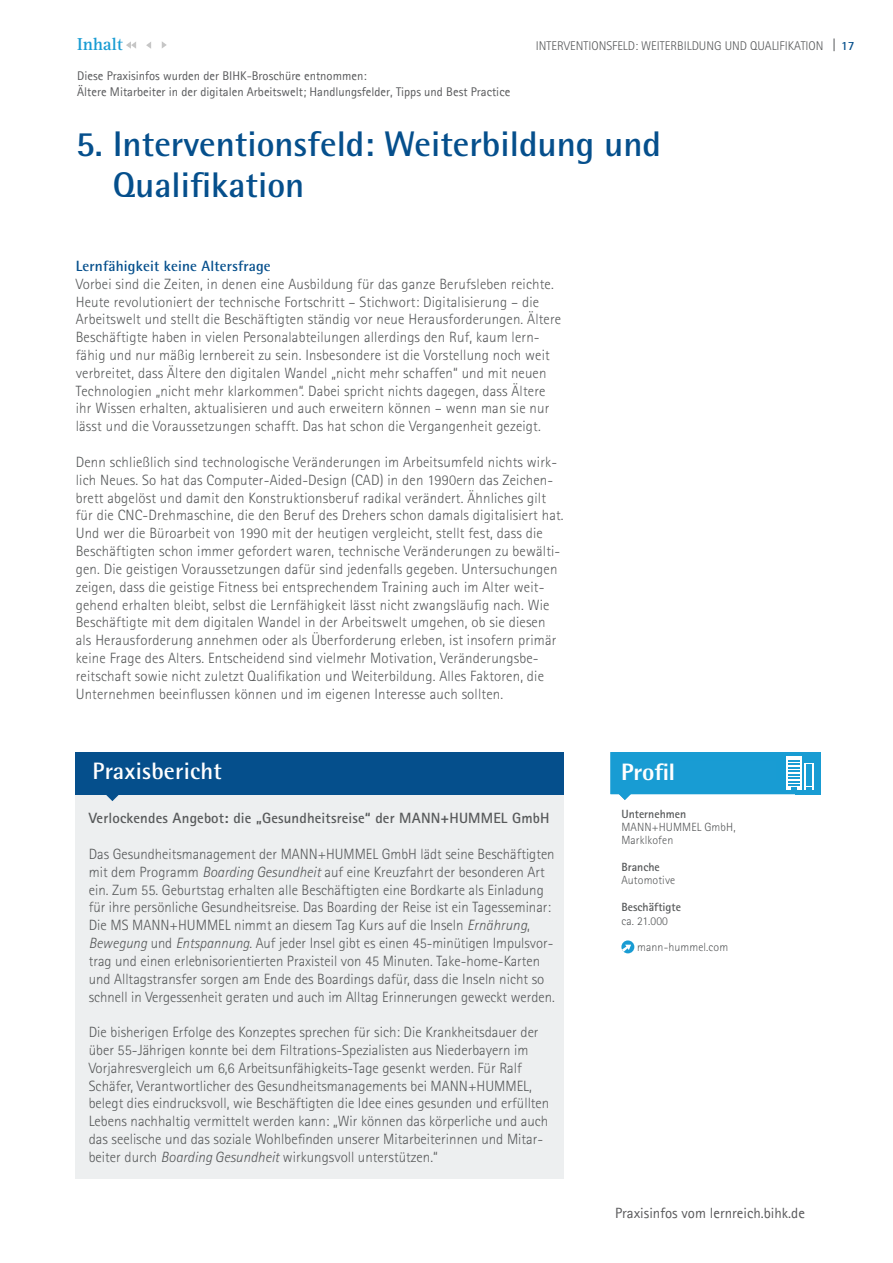
<style>
.page{position:relative;width:893px;height:1263px;background:#fff}
.page>*{position:absolute;margin:0;border:0;box-sizing:border-box;transform-origin:0 0}
.t1{font:700 35.7px/40px "Agfa Rotis Semisans";color:#054f8c}
.t2{font:700 23.7px "Agfa Rotis Semisans";letter-spacing:.01em;color:#fff}
.t3{font:800 23.7px "AT Rotis Semi Sans";color:#fff}
.t4{font:700 17.85px "Agfa Rotis Serif";color:#199cd3}
.t5{font:300 14.85px/17.9px "AT Rotis Sans Serif";letter-spacing:.01em;color:#57595a}
.t6{font:700 14.85px "AT Rotis Sans Serif";letter-spacing:.01em;color:#57595a}
.t7{font:14.85px "Agfa Rotis Sans Serif";color:#59595b}
.t8{font:700 14.85px "Agfa Rotis Semisans";letter-spacing:.01em;color:#054f8c}
.t9{font:12.6px/15.1px "Agfa Rotis Sans Serif";color:#58595b}
.t10{font:300 12.6px "AT Rotis Sans Serif";color:#57595a}
.t11{font:300 11.85px/13.4px "AT Rotis Sans Serif";letter-spacing:.01em;color:#57595a}
.t12{font:700 11.85px "AT Rotis Sans Serif";color:#57595a}
.s1{font-family:"Frutiger";font-weight:400;font-stretch:condensed}
.s2{font-weight:700;color:#054f8c}
.s3{font-style:italic}
</style>
<div class="page">
<div style="left:76px;top:780px;width:488px;height:399px;background:#edeff0"></div>
<div style="left:76px;top:752px;width:488px;height:42px;background:#054f8c"></div>
<svg style="left:105px;top:794px;width:15px;height:7px"></svg>
<svg style="left:621px;top:940px;width:13px;height:13px"></svg>
<svg style="left:622px;top:945px;width:9px;height:7px"></svg>
<div style="left:610px;top:752px;width:211px;height:42px;background:#199cd3"></div>
<img style="left:610px;top:752px;width:185px;height:43px">
<svg style="left:619px;top:794px;width:12px;height:6px"></svg>
<div style="left:621px;top:761px;width:155px;height:19px;background:#199cd3"></div>
<div style="left:785px;top:756px;width:16px;height:34px;background:#fff"></div>
<svg style="left:804px;top:763px;width:9px;height:27px"></svg>
<svg style="left:788px;top:760px;width:11px;height:30px"></svg>
<svg style="left:806px;top:765px;width:5px;height:25px"></svg>
<svg style="left:126px;top:41px;width:10px;height:8px"></svg>
<svg style="left:146px;top:42px;width:5px;height:7px"></svg>
<svg style="left:162px;top:41px;width:5px;height:7px"></svg>
<p class="t4" style="left:77px;top:38px;width:47px">Inhalt</p>
<p class="t9" style="left:77px;top:68px;width:434px">Diese Praxisinfos wurden der BIHK-Broschüre entnommen:<br>Ältere Mitarbeiter in der digitalen Arbeitswelt; Handlungsfelder, Tipps und Best Practice</p>
<p class="t10" style="left:536px;top:41px;width:320px">INTERVENTIONSFELD: WEITERBILDUNG UND QUALIFIKATION <span class="s1">|</span> <span class="s2">17</span></p>
<h1 class="t1" style="left:113px;top:128px;width:550px;text-indent:-37px">5. Interventionsfeld: Weiterbildung und<br>Qualifikation</h1>
<p class="t8" style="left:76px;top:260px;width:196px">Lernfähigkeit keine Altersfrage</p>
<p class="t5" style="left:76px;top:276px;width:487px">Vorbei sind die Zeiten, in denen eine Ausbildung für das ganze Berufsleben reichte.<br>Heute revolutioniert der technische Fortschritt – Stichwort: Digitalisierung – die Arbeitswelt und stellt die Beschäftigten ständig vor neue Herausforderungen. Ältere Beschäftigte haben in vielen Personalabteilungen allerdings den Ruf, kaum lern&shy;fähig und nur mäßig lernbereit zu sein. Insbesondere ist die Vorstellung noch weit verbreitet, dass Ältere den digitalen Wandel „nicht mehr schaffen“ und mit neuen Technologien „nicht mehr klarkommen“. Dabei spricht nichts dagegen, dass Ältere ihr Wissen erhalten, aktualisieren und auch erweitern können – wenn man sie nur lässt und die Voraussetzungen schafft. Das hat schon die Vergangenheit gezeigt.</p>
<p class="t5" style="left:76px;top:454px;width:489px">Denn schließlich sind technologische Veränderungen im Arbeitsumfeld nichts wirk&shy;lich Neues. So hat das Computer-Aided-Design (CAD) in den 1990ern das Zeichen&shy;brett abgelöst und damit den Konstruktionsberuf radikal verändert. Ähnliches gilt für die CNC-Drehmaschine, die den Beruf des Drehers schon damals digitalisiert hat.<br>Und wer die Büroarbeit von 1990 mit der heutigen vergleicht, stellt fest, dass die Beschäftigten schon immer gefordert waren, technische Veränderungen zu bewälti&shy;gen. Die geistigen Voraussetzungen dafür sind jedenfalls gegeben. Untersuchungen zeigen, dass die geistige Fitness bei entsprechendem Training auch im Alter weit&shy;gehend erhalten bleibt, selbst die Lernfähigkeit lässt nicht zwangsläufig nach. Wie Beschäftigte mit dem digitalen Wandel in der Arbeitswelt umgehen, ob sie diesen als Herausforderung annehmen oder als Überforderung erleben, ist insofern primär keine Frage des Alters. Entscheidend sind vielmehr Motivation, Veränderungsbe&shy;reitschaft sowie nicht zuletzt Qualifikation und Weiterbildung. Alles Faktoren, die Unternehmen beeinflussen können und im eigenen Interesse auch sollten.</p>
<h2 class="t2" style="left:93px;top:762px;width:131px">Praxisbericht</h2>
<p class="t6" style="left:89px;top:813px;width:462px">Verlockendes Angebot: die „Gesundheitsreise“ der MANN+HUMMEL GmbH</p>
<p class="t5" style="left:89px;top:846px;width:468px">Das Gesundheitsmanagement der MANN+HUMMEL GmbH lädt seine Beschäftigten mit dem Programm <span class="s3">Boarding Gesundheit</span> auf eine Kreuzfahrt der besonderen Art ein. Zum 55. Geburtstag erhalten alle Beschäftigten eine Bordkarte als Einladung für ihre persönliche Gesundheitsreise. Das Boarding der Reise ist ein Tagesseminar:<br>Die MS MANN+HUMMEL nimmt an diesem Tag Kurs auf die Inseln <span class="s3">Ernährung</span>, <span class="s3">Bewegung</span> und <span class="s3">Entspannung</span>. Auf jeder Insel gibt es einen 45-minütigen Impulsvor&shy;trag und einen erlebnisorientierten Praxisteil von 45 Minuten. Take-home-Karten und Alltagstransfer sorgen am Ende des Boardings dafür, dass die Inseln nicht so schnell in Vergessenheit geraten und auch im Alltag Erinnerungen geweckt werden.</p>
<p class="t5" style="left:89px;top:1024px;width:462px">Die bisherigen Erfolge des Konzeptes sprechen für sich: Die Krankheitsdauer der über 55-Jährigen konnte bei dem Filtrations-Spezialisten aus Niederbayern im Vorjahresvergleich um 6,6 Arbeitsunfähigkeits-Tage gesenkt werden. Für Ralf Schäfer, Verantwortlicher des Gesundheitsmanagements bei MANN+HUMMEL, belegt dies eindrucksvoll, wie Beschäftigten die Idee eines gesunden und erfüllten Lebens nachhaltig vermittelt werden kann: „Wir können das körperliche und auch das seelische und das soziale Wohlbefinden unserer Mitarbeiterinnen und Mitar&shy;beiter durch <span class="s3">Boarding Gesundheit</span> wirkungsvoll unterstützen.“</p>
<h2 class="t3" style="left:621px;top:763px;width:55px">Profil</h2>
<p class="t12" style="left:621px;top:809px;width:66px">Unternehmen</p>
<p class="t11" style="left:621px;top:821px;width:116px">MANN+HUMMEL GmbH,<br>Marklkofen</p>
<p class="t12" style="left:621px;top:863px;width:40px">Branche</p>
<p class="t11" style="left:621px;top:875px;width:55px">Automotive</p>
<p class="t12" style="left:621px;top:903px;width:61px">Beschäftigte</p>
<p class="t11" style="left:621px;top:915px;width:48px">ca. 21.000</p>
<p class="t11" style="left:637px;top:941px;width:92px">mann-hummel.com</p>
<p class="t7" style="left:615px;top:1205px;width:191px">Praxisinfos vom lernreich.bihk.de</p>
</div>
